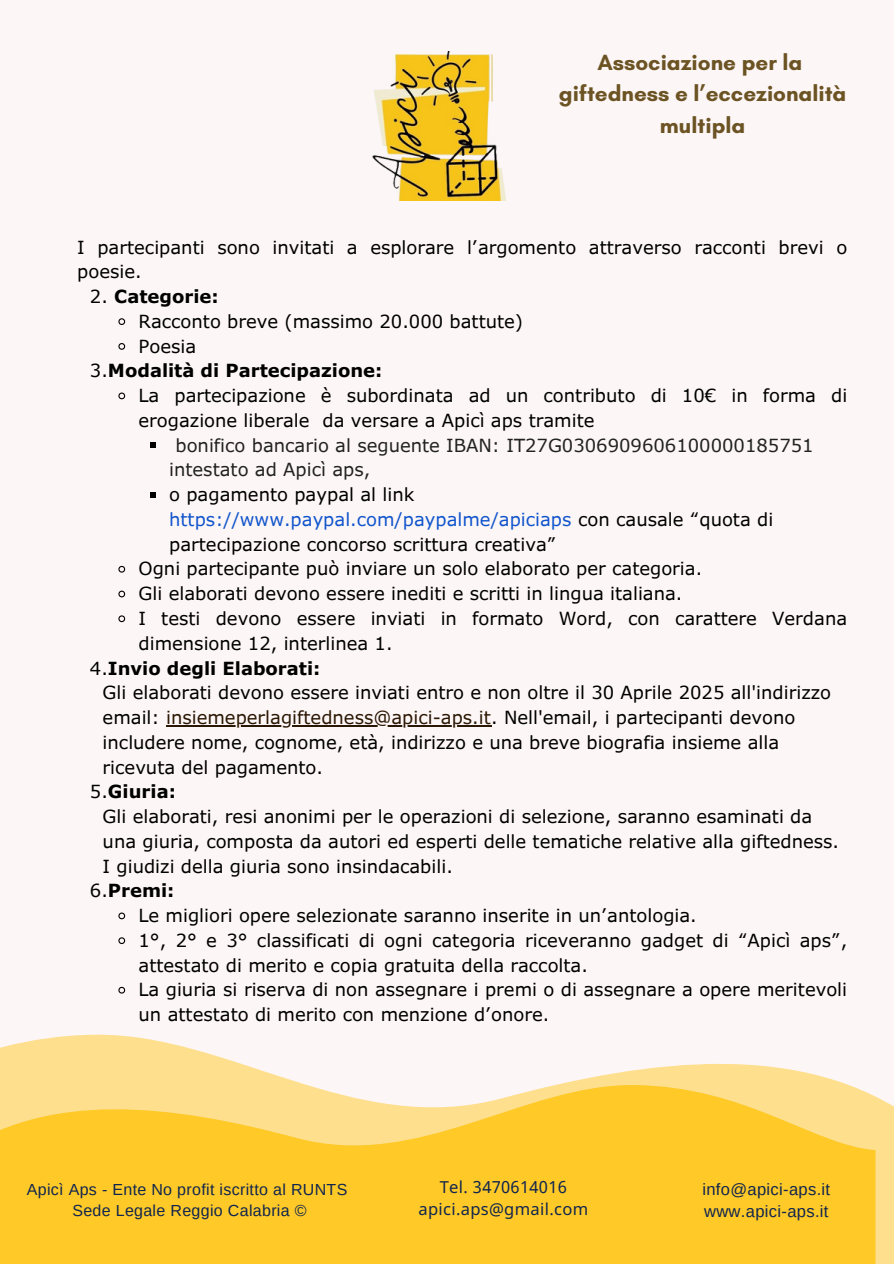
<style>
.page{position:relative;width:894px;height:1264px;background:#fff}
.page>*{position:absolute;margin:0;border:0;box-sizing:border-box;transform-origin:0 0}
.t1{font:700 22.35px/31.3px "Glacial Indifference";color:#6b5323;text-align:center}
.t2{font:18px/24.8px "Verdana Pro";color:#000}
.t3{font:18px/24.8px "Verdana Pro";color:#222}
.t4{font:700 18px "Verdana Pro";color:#000}
.t5{font:16.5px/22.5px "Noto Sans";letter-spacing:.02em;color:#10254e;text-align:center}
.t6{font:16.5px/22.5px "Arimo";letter-spacing:.02em;color:#10254e}
.t7{font:16.05px "Arimo";letter-spacing:.02em;color:#10254e}
.s1{font-weight:400}
.s2{color:#15c}
.s3{font-weight:700}
.s4{color:#2b1804}
.s5{font-family:"Noto Sans Devanagari"}
</style>
<div class="page">
<div style="left:0;top:0;width:893px;height:1263px;background:#fdf6f6"></div>
<svg style="left:0;top:1034px;width:893px;height:229px"></svg>
<svg style="left:0;top:1083px;width:875px;height:180px;background:#fecd3d"></svg>
<img style="left:372px;top:51px;width:134px;height:150px">
<svg style="left:118px;top:318px;width:8px;height:7px"></svg>
<svg style="left:118px;top:343px;width:8px;height:7px"></svg>
<svg style="left:118px;top:392px;width:8px;height:8px"></svg>
<svg style="left:150px;top:442px;width:6px;height:6px"></svg>
<svg style="left:150px;top:492px;width:6px;height:6px"></svg>
<svg style="left:118px;top:565px;width:8px;height:8px"></svg>
<svg style="left:118px;top:590px;width:8px;height:8px"></svg>
<svg style="left:118px;top:615px;width:8px;height:8px"></svg>
<hr style="left:166px;top:725px;width:325px;height:1px;background:#2b1804">
<svg style="left:118px;top:912px;width:8px;height:8px"></svg>
<svg style="left:118px;top:937px;width:8px;height:7px"></svg>
<svg style="left:118px;top:986px;width:8px;height:8px"></svg>
<p class="t1" style="left:558px;top:47px;width:289px">Associazione per la giftedness e l’eccezionalità multipla</p>
<p class="t2" style="left:77px;top:234px;width:771px">I partecipanti sono invitati a esplorare l’argomento attraverso racconti brevi o poesie.</p>
<p class="t4" style="left:90px;top:285px;width:130px"><span class="s1">2.</span> Categorie:</p>
<p class="t2" style="left:138px;top:308px;width:386px">Racconto breve (massimo 20.000 battute)</p>
<p class="t2" style="left:138px;top:333px;width:59px">Poesia</p>
<p class="t4" style="left:90px;top:359px;width:294px"><span class="s1">3.</span>Modalità di Partecipazione:</p>
<p class="t2" style="left:138px;top:382px;width:710px">La partecipazione è subordinata ad un contributo di 10€ in forma di erogazione liberale da versare a Apicì aps tramite</p>
<p class="t3" style="left:169px;top:432px;width:645px;text-indent:6px">bonifico bancario al seguente IBAN: IT27G0306909606100000185751 intestato ad Apicì aps,</p>
<h2 class="t2" style="left:169px;top:481px;width:605px">o pagamento paypal al link <span class="s2">https://www.paypal.com/paypalme/apiciaps</span> con causale “quota di partecipazione concorso scrittura creativa”</h2>
<p class="t2" style="left:138px;top:556px;width:565px">Ogni partecipante può inviare un solo elaborato per categoria.</p>
<p class="t2" style="left:138px;top:580px;width:545px">Gli elaborati devono essere inediti e scritti in lingua italiana.</p>
<p class="t2" style="left:138px;top:605px;width:710px">I testi devono essere inviati in formato Word, con carattere Verdana dimensione 12, interlinea 1.</p>
<p class="t2" style="left:103px;top:655px;width:729px;text-indent:-13px">4.<span class="s3">Invio degli Elaborati:<br></span>Gli elaborati devono essere inviati entro e non oltre il 30 Aprile 2025 all'indirizzo email: <span class="s4">insiemeperlagiftedness@apici-aps.it</span>. Nell'email, i partecipanti devono</p>
<p class="t2" style="left:103px;top:729px;width:677px">includere nome, cognome, età, indirizzo e una breve biografia insieme alla</p>
<p class="t2" style="left:103px;top:754px;width:222px">ricevuta del pagamento.</p>
<p class="t4" style="left:90px;top:780px;width:87px"><span class="s1">5.</span>Giuria:</p>
<p class="t2" style="left:103px;top:803px;width:711px">Gli elaborati, resi anonimi per le operazioni di selezione, saranno esaminati da</p>
<p class="t2" style="left:103px;top:828px;width:737px">una giuria, composta da autori ed esperti delle tematiche relative alla giftedness.</p>
<p class="t2" style="left:103px;top:853px;width:351px">I giudizi della giuria sono insindacabili.</p>
<p class="t4" style="left:90px;top:879px;width:86px"><span class="s1">6.</span>Premi:</p>
<p class="t2" style="left:138px;top:902px;width:559px">Le migliori opere selezionate saranno inserite in un’antologia.</p>
<p class="t2" style="left:138px;top:927px;width:710px">1°, 2° e 3° classificati di ogni categoria riceveranno gadget di “Apicì aps”,</p>
<p class="t2" style="left:138px;top:952px;width:451px">attestato di merito e copia gratuita della raccolta.</p>
<p class="t2" style="left:138px;top:976px;width:710px">La giuria si riserva di non assegnare i premi o di assegnare a opere meritevoli</p>
<p class="t2" style="left:138px;top:1001px;width:412px">un attestato di merito con menzione d’onore.</p>
<h1 class="t7" style="left:27px;top:1179px;width:322px">Apicì Aps - Ente No profit iscritto al RUNTS</h1>
<h2 class="t7" style="left:72px;top:1201px;width:236px">Sede Legale Reggio Calabria ©</h2>
<p class="t5" style="left:418px;top:1174px;width:171px">Tel<span class="s5">. 3470614016 </span>apici<span class="s5">.</span>aps@gmail<span class="s5">.</span>com</p>
<p class="t6" style="left:702px;top:1177px;width:129px">info@apici-aps.it www.apici-aps.it</p>
</div>
